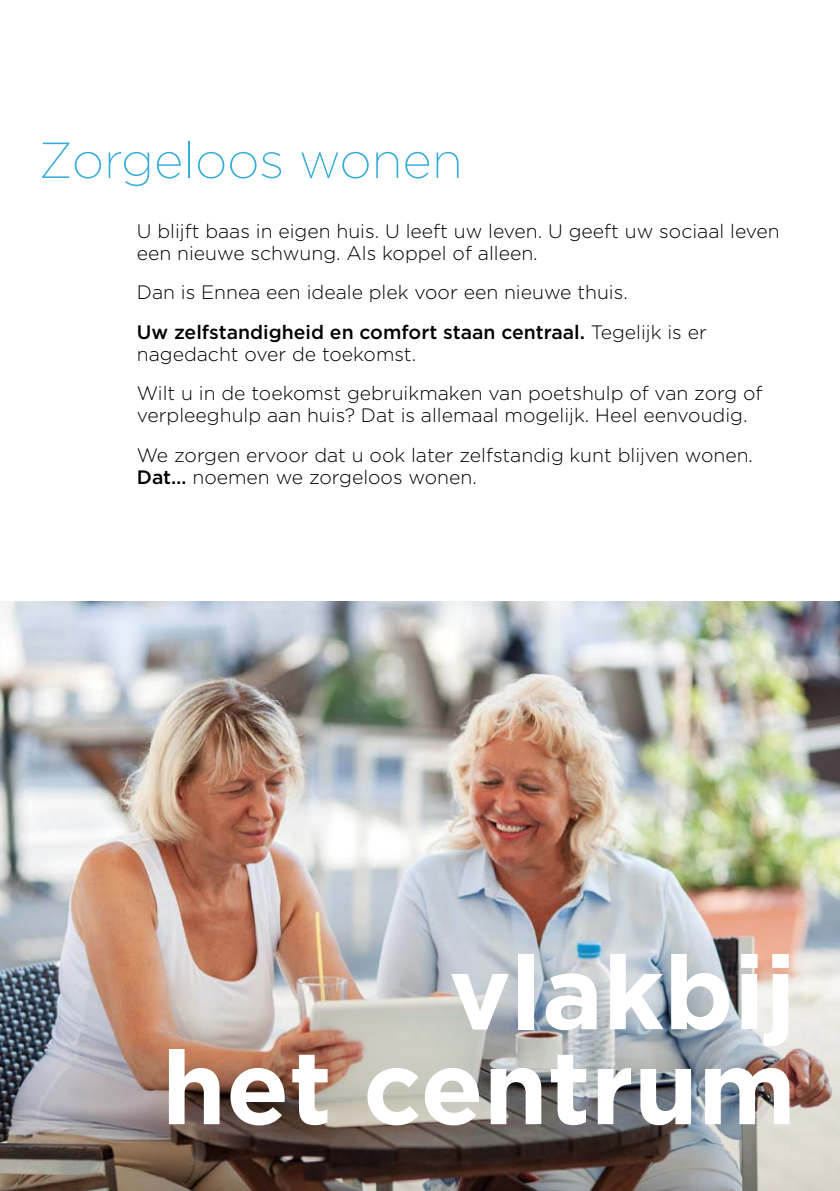
<style>
.page{position:relative;width:840px;height:1191px;background:#fff}
.page>*{position:absolute;margin:0;border:0;box-sizing:border-box;transform-origin:0 0}
.t1{font:700 103px/95px "Gotham";color:#fff;text-align:right}
.t2{font:200 50.4px "Gotham";color:#36acd8}
.t3{font:300 19.4px/39.4px "Gotham";color:#000}
.s1{font-weight:500}
</style>
<div class="page">
<img style="left:0;top:601px;width:839px;height:590px">
<h2 class="t2" style="left:39px;top:129px;width:425px">Zorgeloos wonen</h2>
<p class="t3" style="left:137px;top:219px;width:644px;line-height:22.2px">U blijft baas in eigen huis. U leeft uw leven. U geeft uw sociaal leven een nieuwe schwung. Als koppel of alleen.</p>
<p class="t3" style="left:137px;top:272px;width:571px">Dan is Ennea een ideale plek voor een nieuwe thuis.<br><span class="s1">Uw zelfstandigheid en comfort staan centraal.</span> Tegelijk is er</p>
<p class="t3" style="left:137px;top:334px;width:627px">nagedacht over de toekomst.<br>Wilt u in de toekomst gebruikmaken van poetshulp of van zorg of</p>
<p class="t3" style="left:137px;top:395px;width:617px">verpleeghulp aan huis? Dat is allemaal mogelijk. Heel eenvoudig.<br>We zorgen ervoor dat u ook later zelfstandig kunt blijven wonen.</p>
<p class="t3" style="left:137px;top:457px;width:341px"><span class="s1">Dat…</span> noemen we zorgeloos wonen.</p>
<h1 class="t1" style="left:162px;top:944px;width:635px">vlakbij<br>het centrum</h1>
</div>
